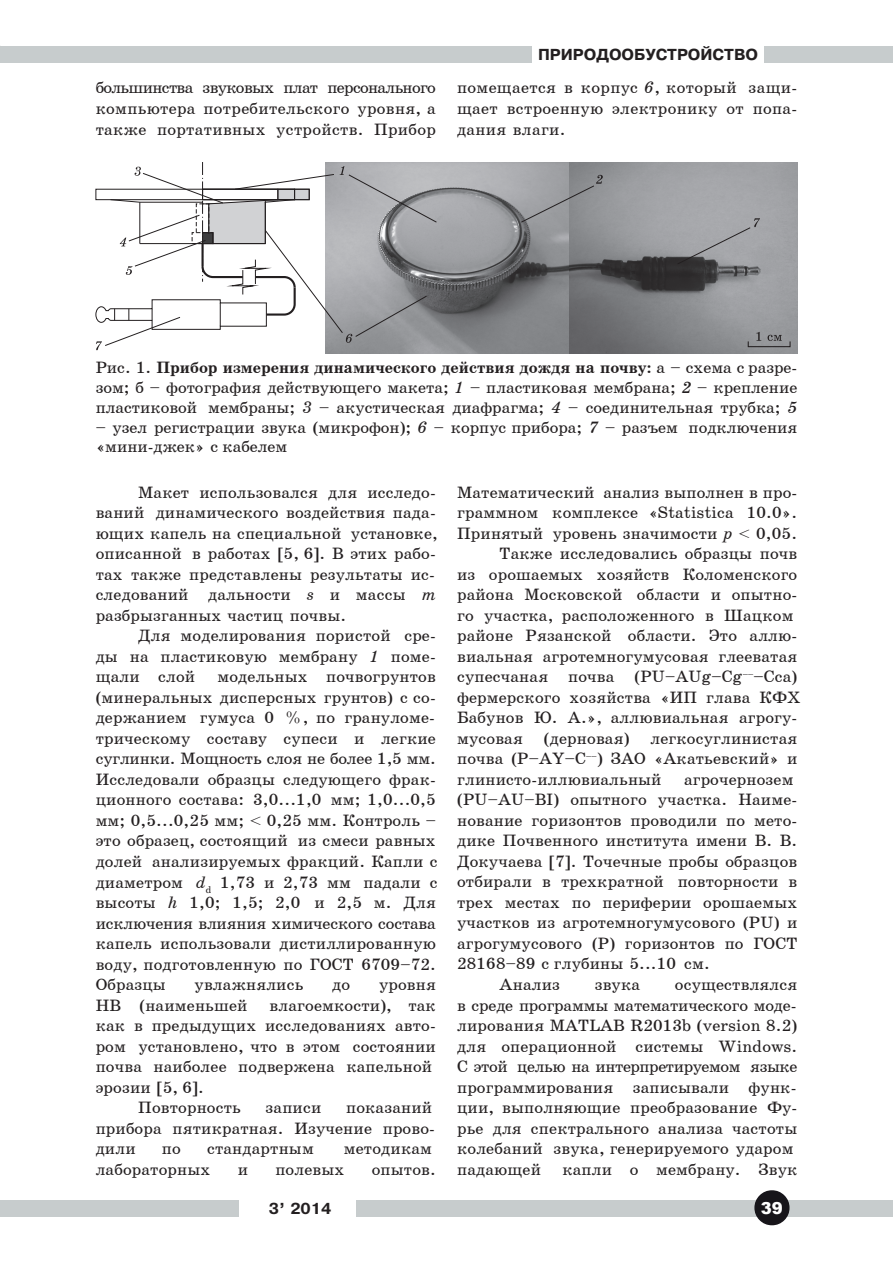
<style>
.page{position:relative;width:893px;height:1263px;background:#fff}
.page>*{position:absolute;margin:0;border:0;box-sizing:border-box;transform-origin:0 0}
.No_Spacing{font:16.5px/20.5px "School";letter-spacing:.01em;color:#231f20}
.No_Spacing-2{font:16.5px "School";letter-spacing:-.01em;color:#231f20}
.No_Spacing-3{font:16.5px "School";letter-spacing:-.04em;color:#231f20}
.No_Spacing-4{font:16.5px "School";letter-spacing:-.025em;color:#231f20}
.t1{font:900 16.5px "Arial";color:#fff}
.t2{font:700 15px "Pragmatica";color:#231f20}
.s1{font-style:italic}
.s2{font-weight:700}
</style>
<div class="page">
<div style="left:0;top:1200px;width:238px;height:16px;background:#c7cccd"></div>
<div style="left:357px;top:1200px;width:536px;height:16px;background:#c7cccd"></div>
<svg style="left:754px;top:1190px;width:36px;height:36px"></svg>
<div style="left:0;top:46px;width:531px;height:16px;background:#c7cccd"></div>
<div style="left:765px;top:46px;width:128px;height:16px;background:#c7cccd"></div>
<img style="left:326px;top:162px;width:243px;height:191px">
<img style="left:569px;top:162px;width:228px;height:191px">
<div style="left:748px;top:341px;width:43px;height:6px;border:1px solid #231f20"></div>
<svg style="left:756px;top:332px;width:26px;height:9px"></svg>
<svg style="left:521px;top:175px;width:82px;height:48px;background:#949599"></svg>
<svg style="left:677px;top:218px;width:83px;height:46px;background:#9b9c9f"></svg>
<svg style="left:96px;top:162px;width:341px;height:188px"></svg>
<p class="No_Spacing-3" style="left:96px;top:78px;width:342px">большинства звуковых плат персонального</p>
<p class="No_Spacing" style="left:96px;top:98px;width:342px;line-height:21.1px">компьютера потребительского уровня, а также портативных устройств. Прибор</p>
<p class="t2" style="left:538px;top:46px;width:221px">ПРИРОДООБУСТРОЙСТВО</p>
<p class="No_Spacing" style="left:457px;top:77px;width:342px;line-height:21.1px;text-align:justify">помещается в корпус <span class="s1">6</span>, который защи&shy;щает встроенную электронику от попа&shy;дания влаги.</p>
<p class="No_Spacing" style="left:96px;top:358px;width:703px;line-height:19.8px;text-align:justify">Рис. 1. <span class="s2">Прибор измерения динамического действия дождя на почву:</span> а – схема с разре&shy;зом; б – фотография действующего макета; <span class="s1">1</span> – пластиковая мембрана; <span class="s1">2</span> – крепление пластиковой мембраны; <span class="s1">3</span> – акустическая диафрагма; <span class="s1">4</span> – соединительная трубка; <span class="s1">5</span></p>
<p class="No_Spacing" style="left:96px;top:417px;width:703px;line-height:19.8px">– узел регистрации звука (микрофон); <span class="s1">6</span> – корпус прибора; <span class="s1">7</span> – разъем подключения «мини-джек» с кабелем</p>
<p class="No_Spacing" style="left:96px;top:482px;width:344px;text-indent:43px">Макет использовался для исследо&shy;ваний динамического воздействия пада&shy;ющих капель на специальной установке, описанной в работах [5, 6]. В этих рабо&shy;тах также представлены результаты ис-</p>
<p class="No_Spacing" style="left:96px;top:585px;width:342px">следований дальности <span class="s1">s</span> и массы <span class="s1">m</span></p>
<p class="No_Spacing" style="left:96px;top:605px;width:252px">разбрызганных частиц почвы.</p>
<p class="No_Spacing" style="left:96px;top:626px;width:342px;text-align:justify;text-indent:43px">Для моделирования пористой сре&shy;ды на пластиковую мембрану <span class="s1">1</span> поме&shy;щали слой</p>
<p class="No_Spacing" style="left:457px;top:482px;width:342px;text-align:justify">Математический анализ выполнен в про&shy;граммном комплексе «Statistica 10.0».<br>Принятый уровень значимости <span class="s1">p</span> &lt; 0,05.</p>
<p class="No_Spacing" style="left:457px;top:544px;width:345px;text-indent:43px">Также исследовались образцы почв из орошаемых хозяйств Коломенского района Московской области и опытно&shy;го участка, расположенного в Шацком районе Рязанской области. Это аллю&shy;виальная агротемногумусовая глееватая супесчаная почва (PU–AUg–Cg –Cca) фермерского хозяйства «ИП глава КФХ Бабунов Ю. А.», аллювиальная агрогу&shy;мусовая</p>
<p class="No_Spacing" style="left:96px;top:667px;width:342px;text-align:justify;text-indent:122px">модельных почвогрунтов (минеральных дисперсных грунтов) с со&shy;держанием гумуса 0 %, по грануломе-</p>
<p class="No_Spacing" style="left:96px;top:728px;width:342px">трическому составу супеси и легкие</p>
<p class="No_Spacing-2" style="left:96px;top:750px;width:342px">суглинки. Мощность слоя не более 1,5 мм.</p>
<p class="No_Spacing" style="left:96px;top:769px;width:343px;text-align:justify">Исследовали образцы следующего фрак&shy;ционного состава: 3,0...1,0 мм; 1,0...0,5 мм; 0,5...0,25 мм; &lt; 0,25 мм. Контроль – это образец, состоящий из смеси равных долей анализируемых фракций. Капли с диаметром <span class="s1">d</span><sub>d</sub> 1,73 и 2,73 мм падали с</p>
<p class="No_Spacing" style="left:96px;top:892px;width:342px">высоты <span class="s1">h</span> 1,0; 1,5; 2,0 и 2,5 м. Для</p>
<p class="No_Spacing-2" style="left:96px;top:914px;width:342px">исключения влияния химического состава</p>
<p class="No_Spacing" style="left:96px;top:933px;width:342px">капель использовали дистиллированную воду, подготовленную по ГОСТ 6709–72.</p>
<p class="No_Spacing" style="left:96px;top:974px;width:72px">Образцы</p>
<p class="No_Spacing" style="left:195px;top:974px;width:110px">увлажнялись</p>
<p class="No_Spacing" style="left:332px;top:974px;width:19px">до</p>
<p class="No_Spacing" style="left:379px;top:974px;width:58px">уровня</p>
<p class="No_Spacing" style="left:96px;top:995px;width:153px">НВ (наименьшей</p>
<p class="No_Spacing" style="left:270px;top:995px;width:168px">влагоемкости), так</p>
<p class="No_Spacing" style="left:96px;top:1015px;width:342px">как в предыдущих исследованиях авто&shy;ром установлено, что в этом состоянии почва наиболее подвержена капельной эрозии [5, 6].</p>
<p class="No_Spacing" style="left:138px;top:1097px;width:104px">Повторность</p>
<p class="No_Spacing" style="left:266px;top:1097px;width:57px">записи</p>
<p class="No_Spacing" style="left:544px;top:728px;width:87px">(дерновая)</p>
<p class="No_Spacing" style="left:457px;top:728px;width:342px;text-align:justify;text-indent:193px">легкосуглинистая почва (P–AY–C ) ЗАО «Акатьевский» и глинисто-иллювиальный</p>
<p class="No_Spacing" style="left:457px;top:769px;width:342px;text-indent:227px">агрочернозем (PU–AU–BI) опытного участка. Наиме&shy;нование горизонтов проводили по мето&shy;дике Почвенного института имени В. В.<br>Докучаева [7]. Точечные пробы образцов отбирали в трехкратной повторности в трех местах по периферии орошаемых участков из агротемногумусового (PU) и агрогумусового (P) горизонтов по ГОСТ 28168–89 с глубины 5...10 см.</p>
<p class="No_Spacing" style="left:500px;top:974px;width:62px">Анализ</p>
<p class="No_Spacing" style="left:595px;top:974px;width:47px">звука</p>
<p class="No_Spacing" style="left:675px;top:974px;width:124px">осуществлялся</p>
<p class="No_Spacing-2" style="left:457px;top:996px;width:341px">в среде программы математического моде-</p>
<p class="No_Spacing" style="left:457px;top:1015px;width:342px">лирования MATLAB R2013b (version 8.2) для операционной системы Windows.</p>
<p class="No_Spacing-4" style="left:457px;top:1057px;width:342px">С этой целью на интерпретируемом языке</p>
<p class="No_Spacing" style="left:457px;top:1077px;width:341px">программирования записывали функ-</p>
<p class="No_Spacing" style="left:457px;top:1097px;width:342px;text-align:justify">ции, выполняющие преобразование Фу&shy;рье для спектрального анализа частоты колебаний звука, генерируемого ударом</p>
<p class="No_Spacing" style="left:457px;top:1159px;width:85px">падающей</p>
<p class="No_Spacing" style="left:562px;top:1159px;width:236px">капли о мембрану. Звук</p>
<p class="No_Spacing" style="left:96px;top:1097px;width:341px;text-align:right">показаний<br>прибора пятикратная. Изучение прово-</p>
<p class="No_Spacing" style="left:96px;top:1138px;width:42px">дили</p>
<p class="No_Spacing" style="left:162px;top:1138px;width:20px">по</p>
<p class="No_Spacing" style="left:207px;top:1138px;width:108px">стандартным</p>
<p class="No_Spacing" style="left:344px;top:1138px;width:90px">методикам</p>
<p class="No_Spacing" style="left:96px;top:1159px;width:116px">лабораторных</p>
<p class="No_Spacing" style="left:238px;top:1159px;width:12px">и</p>
<p class="No_Spacing" style="left:275px;top:1159px;width:71px">полевых</p>
<p class="No_Spacing" style="left:372px;top:1159px;width:66px">опытов.</p>
<p class="t2" style="left:264px;top:1200px;width:69px">¹ 3’ 2014</p>
<p class="t1" style="left:761px;top:1196px;width:24px">39</p>
</div>
